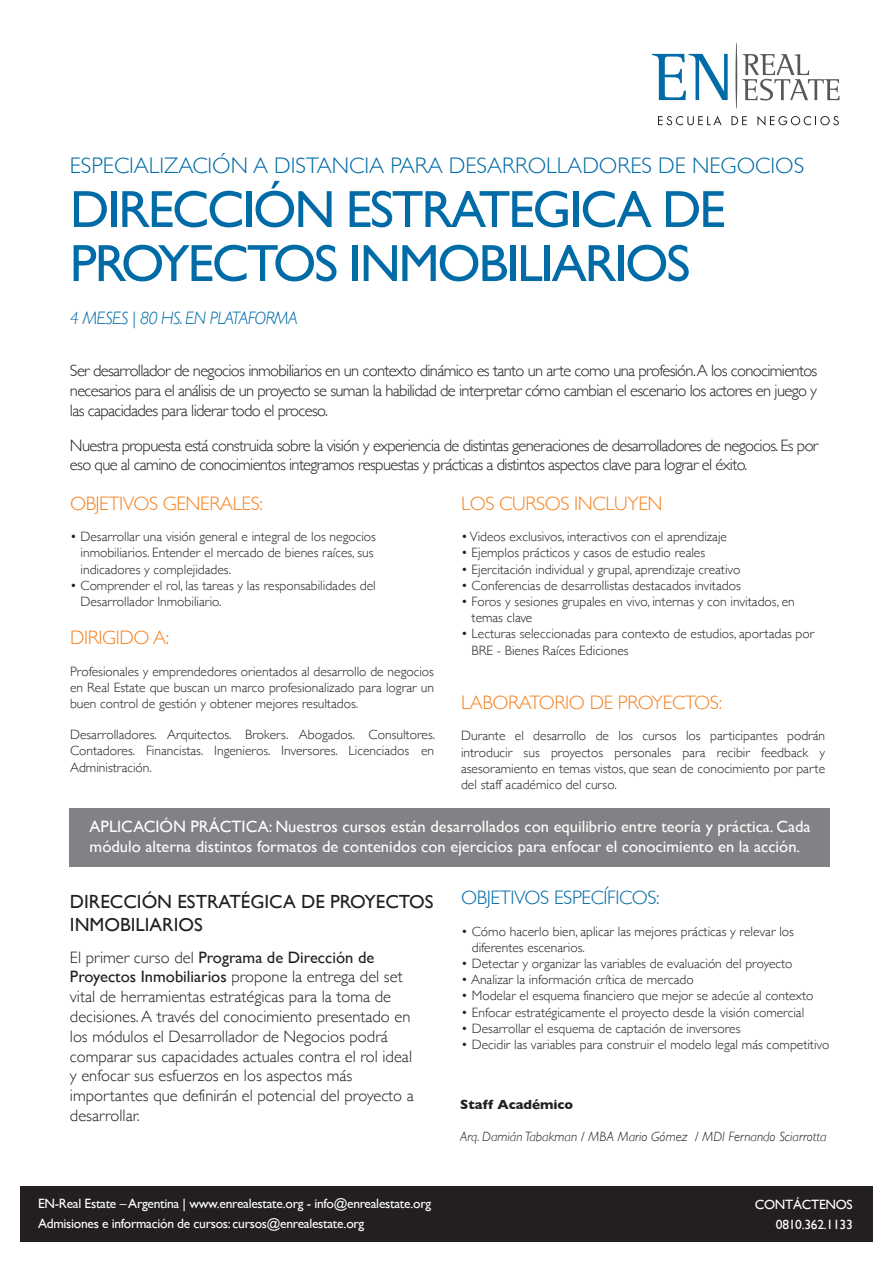
<style>
.page{position:relative;width:893px;height:1263px;background:#fff}
.page>*{position:absolute;margin:0;border:0;box-sizing:border-box;transform-origin:0 0}
.t1{font:52.5px/54px "Gill Sans";letter-spacing:-.04em;color:#006ba6}
.t2{font:300 22.5px "Gill Sans";color:#006ba6}
.t3{font:300 19.5px "Gill Sans";letter-spacing:-.02em;color:#f58220}
.t4{font:300 19.5px "Gill Sans";letter-spacing:-.02em;color:#006ba6}
.t5{font:19.05px/22.8px "Gill Sans";color:#231f20}
.t6{font:italic 300 18px "Gill Sans";letter-spacing:-.04em;color:#006ba6}
.t7{font:300 16.5px/19.8px "Gill Sans";letter-spacing:-.015em;color:#231f20;text-align:justify}
.t8{font:300 16.5px/19.8px "Gill Sans";letter-spacing:-.04em;color:#231f20}
.t9{font:16.5px/19.8px "Gill Sans";color:#fff}
.t10{font:300 13.5px/16.2px "Gill Sans";color:#231f20}
.t11{font:13.5px/19.8px "Gill Sans";letter-spacing:-.02em;color:#fff}
.t12{font:italic 300 13.5px "Gill Sans";color:#231f20}
.t13{font:700 13.5px "Gill Sans";color:#231f20}
.s1{font-weight:400}
</style>
<div class="page">
<div style="left:69px;top:808px;width:760px;height:59px;background:#808285"></div>
<svg style="left:652px;top:54px;width:76px;height:46px"></svg>
<svg style="left:742px;top:54px;width:98px;height:46px"></svg>
<svg style="left:658px;top:116px;width:64px;height:9px"></svg>
<svg style="left:731px;top:116px;width:16px;height:9px"></svg>
<svg style="left:757px;top:116px;width:82px;height:10px"></svg>
<hr style="left:735px;top:42px;width:2px;height:67px;background:#57585a;border-radius:50%">
<div style="left:20px;top:1186px;width:853px;height:55px;background:#231f20"></div>
<h2 class="t2" style="left:70px;top:148px;width:736px">ESPECIALIZACIÓN A DISTANCIA PARA DESARROLLADORES DE NEGOCIOS</h2>
<h1 class="t1" style="left:70px;top:182px;width:657px">DIRECCIÓN ESTRATEGICA DE<br>PROYECTOS INMOBILIARIOS</h1>
<h3 class="t6" style="left:70px;top:307px;width:229px">4 MESES | 80 HS. EN PLATAFORMA</h3>
<p class="t7" style="left:70px;top:360px;width:749px">Ser desarrollador de negocios inmobiliarios en un contexto dinámico es tanto un arte como una profesión.A los conocimientos necesarios para el análisis de un proyecto se suman la habilidad de interpretar cómo cambian el escenario los actores en juego y las capacidades para liderar todo el proceso.</p>
<p class="t8" style="left:70px;top:434px;width:750px">Nuestra propuesta está construida sobre la visión y experiencia de distintas generaciones de desarrolladores de negocios. Es por eso que al camino de conocimientos integramos respuestas y prácticas a distintos aspectos clave para lograr el éxito.</p>
<h3 class="t3" style="left:70px;top:488px;width:194px">OBJETIVOS GENERALES:</h3>
<p class="t10" style="left:81px;top:528px;width:297px;text-indent:-11px">• Desarrollar una visión general e integral de los negocios inmobiliarios. Entender el mercado de bienes raíces, sus indicadores y complejidades.</p>
<p class="t10" style="left:81px;top:577px;width:297px;text-indent:-11px">• Comprender el rol, las tareas y las responsabilidades del<br>Desarrollador Inmobiliario.</p>
<h3 class="t3" style="left:70px;top:622px;width:101px">DIRIGIDO A:</h3>
<p class="t10" style="left:70px;top:662px;width:366px;text-align:justify">Profesionales y emprendedores orientados al desarrollo de negocios en Real Estate que buscan un marco profesionalizado para lograr un buen control de gestión y obtener mejores resultados.</p>
<p class="t10" style="left:70px;top:726px;width:367px;text-align:justify">Desarrolladores. Arquitectos. Brokers. Abogados. Consultores.<br>Contadores. Financistas. Ingenieros. Inversores. Licenciados en Administración.</p>
<h3 class="t3" style="left:461px;top:488px;width:203px">LOS CURSOS INCLUYEN</h3>
<p class="t10" style="left:461px;top:528px;width:267px">• Videos exclusivos, interactivos con el aprendizaje</p>
<p class="t10" style="left:461px;top:544px;width:246px">• Ejemplos prácticos y casos de estudio reales</p>
<p class="t10" style="left:461px;top:560px;width:281px">• Ejercitación individual y grupal, aprendizaje creativo</p>
<p class="t10" style="left:461px;top:577px;width:281px">• Conferencias de desarrollistas destacados invitados</p>
<p class="t10" style="left:472px;top:593px;width:325px;text-indent:-11px">• Foros y sesiones grupales en vivo, internas y con invitados, en temas clave</p>
<p class="t10" style="left:472px;top:625px;width:344px;text-indent:-11px">• Lecturas seleccionadas para contexto de estudios, aportadas por<br>BRE - Bienes Raíces Ediciones</p>
<h3 class="t3" style="left:461px;top:687px;width:262px">LABORATORIO DE PROYECTOS:</h3>
<p class="t10" style="left:461px;top:727px;width:366px;text-align:justify">Durante el desarrollo de los cursos los participantes podrán introducir sus proyectos personales para recibir feedback y asesoramiento en temas vistos, que sean de conocimiento por parte del staff académico del curso.</p>
<p class="t9" style="left:90px;top:816px;width:722px">APLICACIÓN PRÁCTICA: Nuestros cursos están desarrollados con equilibrio entre teoría y práctica. Cada módulo alterna distintos formatos de contenidos con ejercicios para enfocar el conocimiento en la acción.</p>
<h3 class="t5" style="left:70px;top:890px;width:365px">DIRECCIÓN ESTRATÉGICA DE PROYECTOS<br>INMOBILIARIOS</h3>
<h3 class="t4" style="left:461px;top:883px;width:200px">OBJETIVOS ESPECÍFICOS:</h3>
<p class="t10" style="left:472px;top:922px;width:324px;text-indent:-11px">• Cómo hacerlo bien, aplicar las mejores prácticas y relevar los diferentes escenarios.</p>
<p class="t10" style="left:461px;top:955px;width:333px">• Detectar y organizar las variables de evaluación del proyecto</p>
<p class="t10" style="left:461px;top:971px;width:234px">• Analizar la información crítica de mercado</p>
<p class="t10" style="left:461px;top:987px;width:354px">• Modelar el esquema financiero que mejor se adecúe al contexto</p>
<p class="t10" style="left:461px;top:1003px;width:344px">• Enfocar estratégicamente el proyecto desde la visión comercial</p>
<p class="t10" style="left:461px;top:1020px;width:281px">• Desarrollar el esquema de captación de inversores</p>
<p class="t10" style="left:461px;top:1036px;width:370px">• Decidir las variables para construir el modelo legal más competitivo</p>
<p class="t7" style="left:70px;top:946px;width:345px;text-align:left">El primer curso del <span class="s1">Programa de Dirección de Proyectos Inmobiliarios</span> propone la entrega del set vital de herramientas estratégicas para la toma de decisiones. A través del conocimiento presentado en los módulos el Desarrollador de Negocios podrá comparar sus capacidades actuales contra el rol ideal y enfocar sus esfuerzos en los aspectos más importantes que definirán el potencial del proyecto a desarrollar.</p>
<p class="t13" style="left:460px;top:1094px;width:114px">Staff Académico</p>
<p class="t12" style="left:460px;top:1128px;width:368px">Arq. Damián Tabakman / MBA Mario Gómez / MDI Fernando Sciarrotta</p>
<p class="t11" style="left:38px;top:1193px;width:395px">EN-Real Estate – Argentina | www.enrealestate.org - info@enrealestate.org<br>Admisiones e información de cursos: cursos@enrealestate.org</p>
<p class="t11" style="left:755px;top:1194px;width:99px;text-align:right">CONTÁCTENOS<br>0810.362.1133</p>
</div>
